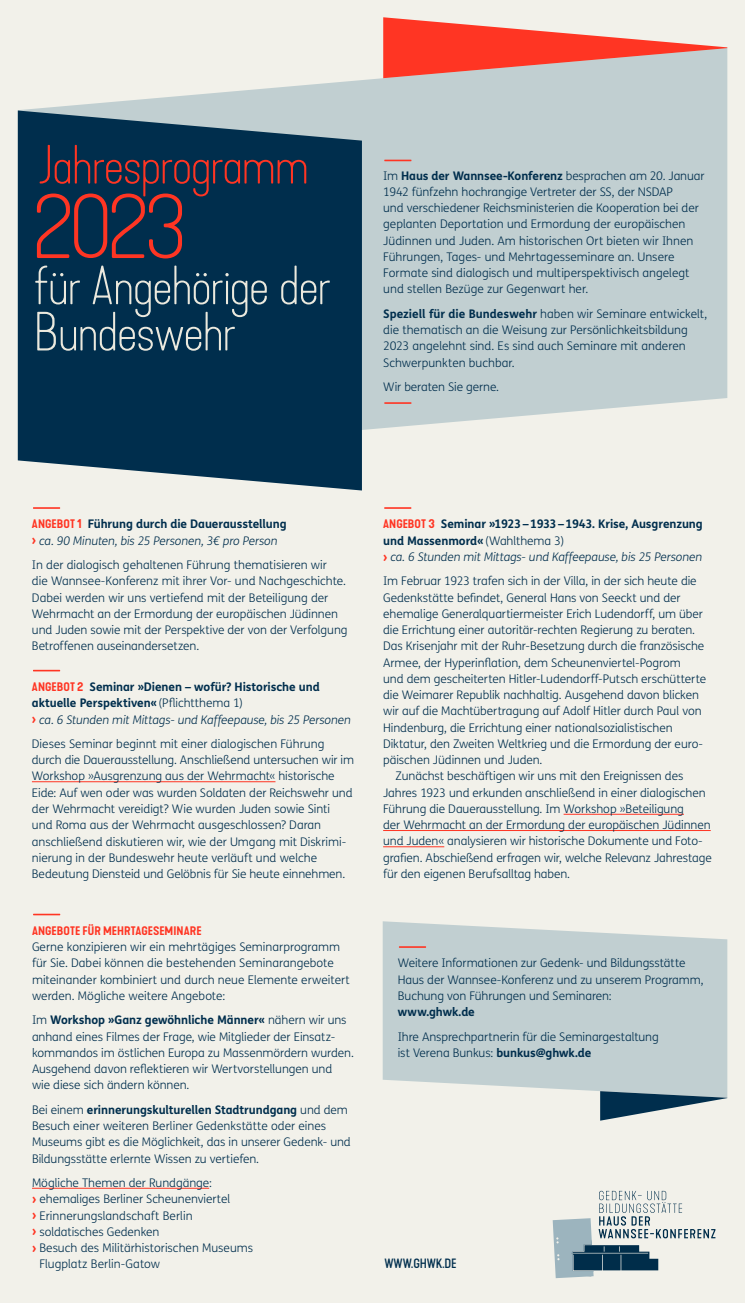
<style>
.page{position:relative;width:745px;height:1303px;background:#fff}
.page>*{position:absolute;margin:0;border:0;box-sizing:border-box;transform-origin:0 0}
.t1{font:100 expanded 91.44px "Kapra Neue";color:#ff3523}
.t2{font:100 expanded 51.5px/46.2px "Kapra Neue";letter-spacing:-.035em;color:#ebe9de}
.t3{font:100 expanded 51.5px "Kapra Neue";letter-spacing:-.035em;color:#ff3523}
.t4{font:800 13.62px "FS Me";color:#ff3523;scale:3.72 1}
.t5{font:500 expanded 12.62px "Kapra Neue";color:#002e4d}
.t6{font:300 11.88px/16.2px "FS Me";letter-spacing:-.005em;color:#002e4d}
.t7{font:700 11.88px/16.2px "FS Me";letter-spacing:-.005em;color:#002e4d}
.t8{font:italic 300 11.88px/16.2px "FS Me";letter-spacing:-.005em;color:#002e4d}
.t9{font:600 expanded 11.56px "Kapra Neue";letter-spacing:.005em;color:#ff3523}
.s1{font-weight:700}
.s2{font-family:"Kapra Neue";font-weight:600;font-style:normal;font-stretch:expanded;font-size:11.56px;color:#ff3523}
.s3{font-family:"Kapra Neue";font-weight:600;font-style:normal;font-stretch:expanded;font-size:12.75px;color:#ff3523}
.s4{font-weight:700;font-style:normal}
.s5{font-weight:700;font-style:normal;font-size:13.75px;color:#ff3523}
.s6{font-family:"Kapra Neue";font-weight:600;font-stretch:expanded;font-size:11.56px;color:#ff3523}
.s7{font-family:"Kapra Neue";font-weight:600;font-stretch:expanded;font-size:12.75px;color:#ff3523}
.s8{font-weight:300}
.s9{font-size:13.75px;color:#ff3523}
.s10{font-weight:300;font-style:italic}
.s11{font-weight:700;font-size:13.75px;color:#ff3523}
</style>
<div class="page">
<div style="left:0;top:0;width:744px;height:1302px;background:#f2f1ea"></div>
<svg style="left:383px;top:17px;width:343px;height:31px"></svg>
<svg style="left:22px;top:48px;width:704px;height:382px;background:#c9cece"></svg>
<hr style="left:32px;top:781px;width:243px;height:1px;background:#ff3523">
<hr style="left:563px;top:813px;width:120px;height:1px;background:#ff3523">
<hr style="left:383px;top:830px;width:327px;height:1px;background:#ff3523">
<hr style="left:383px;top:846px;width:61px;height:1px;background:#ff3523">
<hr style="left:32px;top:1187px;width:177px;height:1px;background:#ff3523">
<svg style="left:18px;top:110px;width:344px;height:380px;background:#113c58"></svg>
<svg style="left:600px;top:1097px;width:126px;height:23px"></svg>
<svg style="left:382px;top:921px;width:344px;height:176px;background:#c4d1d2"></svg>
<svg style="left:552px;top:1190px;width:163px;height:87px"></svg>
<h2 class="t3" style="left:41px;top:134px;width:270px">Jahresprogramm</h2>
<h1 class="t1" style="left:31px;top:171px;width:159px">2023</h1>
<h2 class="t2" style="left:33px;top:264px;width:299px">für Angehörige der<br>Bundeswehr</h2>
<p class="t4" style="left:385px;top:143px;width:8px">_</p>
<p class="t6" style="left:383px;top:167px;width:322px">Im <span class="s1">Haus der Wannsee-Konferenz</span> besprachen am 20. Januar 1942 fünfzehn hochrangige Vertreter der SS, der NSDAP<br>und verschiedener Reichsministerien die Kooperation bei der geplanten Deportation und Ermordung der europäischen Jüdinnen und Juden. Am historischen Ort bieten wir Ihnen Führungen, Tages- und Mehrtagesseminare an. Unsere Formate sind dialogisch und multiperspektivisch angelegt und stellen Bezüge zur Gegenwart her.</p>
<p class="t6" style="left:383px;top:305px;width:325px"><span class="s1">Speziell für die Bundeswehr</span> haben wir Seminare entwickelt, die thematisch an die Weisung zur Persönlichkeitsbildung 2023 angelehnt sind. Es sind auch Seminare mit anderen Schwerpunkten buchbar.</p>
<p class="t6" style="left:383px;top:378px;width:117px">Wir beraten Sie gerne.</p>
<p class="t4" style="left:385px;top:385px;width:8px">_</p>
<p class="t4" style="left:34px;top:490px;width:8px">_</p>
<p class="t8" style="left:32px;top:515px;width:256px"><span class="s2">ANGEBOT</span> <span class="s3">1</span> <span class="s4">Führung durch die Dauerausstellung </span><span class="s5">›</span> ca. 90 Minuten, bis 25 Personen, 3€ pro Person</p>
<p class="t6" style="left:32px;top:556px;width:317px">In der dialogisch gehaltenen Führung thematisieren wir<br>die Wannsee-Konferenz mit ihrer Vor- und Nachgeschichte.<br>Dabei werden wir uns vertiefend mit der Beteiligung der Wehrmacht an der Ermordung der europäischen Jüdinnen und Juden sowie mit der Perspektive der von der Verfolgung Betroffenen auseinandersetzen.</p>
<p class="t4" style="left:34px;top:652px;width:8px">_</p>
<p class="t7" style="left:32px;top:678px;width:320px"><span class="s6">ANGEBOT</span> <span class="s7">2</span> Seminar »Dienen – wofür? Historische und aktuelle Perspektiven« <span class="s8">(Pflichtthema 1)<br></span><span class="s9">›</span> <span class="s10">ca. 6 Stunden mit Mittags- und Kaffeepause, bis 25 Personen</span></p>
<p class="t6" style="left:32px;top:735px;width:323px">Dieses Seminar beginnt mit einer dialogischen Führung durch die Dauerausstellung. Anschließend untersuchen wir im Workshop »Ausgrenzung aus der Wehrmacht« historische Eide: Auf wen oder was wurden Soldaten der Reichswehr und der Wehrmacht vereidigt? Wie wurden Juden sowie Sinti<br>und Roma aus der Wehrmacht ausgeschlossen? Daran anschließend diskutieren wir, wie der Umgang mit Diskrimi&shy;nierung in der Bundeswehr heute verläuft und welche Bedeutung Diensteid und Gelöbnis für Sie heute einnehmen.</p>
<p class="t4" style="left:34px;top:896px;width:8px">_</p>
<p class="t9" style="left:32px;top:923px;width:171px">ANGEBOTE FÜR MEHRTAGESEMINARE</p>
<p class="t6" style="left:32px;top:938px;width:319px">Gerne konzipieren wir ein mehrtägiges Seminarprogramm für Sie. Dabei können die bestehenden Seminarangebote miteinander kombiniert und durch neue Elemente erweitert werden. Mögliche weitere Angebote:</p>
<p class="t6" style="left:32px;top:1011px;width:323px">Im <span class="s1">Workshop »Ganz gewöhnliche Männer«</span> nähern wir uns anhand eines Filmes der Frage, wie Mitglieder der Einsatz&shy;kommandos im östlichen Europa zu Massenmördern wurden.<br>Ausgehend davon reflektieren wir Wertvorstellungen und<br>wie diese sich ändern können.</p>
<p class="t6" style="left:32px;top:1101px;width:320px">Bei einem <span class="s1">erinnerungskulturellen Stadtrundgang</span> und dem Besuch einer weiteren Berliner Gedenkstätte oder eines Museums gibt es die Möglichkeit, das in unserer Gedenk- und Bildungsstätte erlernte Wissen zu vertiefen.</p>
<p class="t6" style="left:32px;top:1174px;width:181px">Mögliche Themen der Rundgänge:</p>
<p class="t6" style="left:32px;top:1190px;width:200px"><span class="s11">›</span> ehemaliges Berliner Scheunenviertel</p>
<p class="t6" style="left:32px;top:1206px;width:162px"><span class="s11">›</span> Erinnerungslandschaft Berlin</p>
<p class="t6" style="left:32px;top:1222px;width:129px"><span class="s11">›</span> soldatisches Gedenken</p>
<p class="t6" style="left:32px;top:1239px;width:222px"><span class="s11">›</span> Besuch des Militärhistorischen Museums</p>
<p class="t6" style="left:39px;top:1255px;width:122px">Flugplatz Berlin-Gatow</p>
<p class="t4" style="left:384px;top:490px;width:8px">_</p>
<p class="t7" style="left:383px;top:515px;width:321px"><span class="s6">ANGEBOT</span> <span class="s7">3</span> Seminar »1923–1933–1943. Krise, Ausgrenzung und Massenmord« <span class="s8">(Wahlthema 3)<br></span><span class="s9">›</span> <span class="s10">ca. 6 Stunden mit Mittags- und Kaffeepause, bis 25 Personen</span></p>
<p class="t6" style="left:383px;top:572px;width:315px">Im Februar 1923 trafen sich in der Villa, in der sich heute die</p>
<p class="t6" style="left:383px;top:589px;width:299px">Gedenkstätte befindet, General Hans von Seeckt und der</p>
<p class="t6" style="left:383px;top:605px;width:321px">ehemalige Generalquartiermeister Erich Ludendorff, um über</p>
<p class="t6" style="left:383px;top:621px;width:313px">die Errichtung einer autoritär-rechten Regierung zu beraten.</p>
<p class="t6" style="left:383px;top:637px;width:322px">Das Krisenjahr mit der Ruhr-Besetzung durch die französische</p>
<p class="t6" style="left:383px;top:654px;width:299px">Armee, der Hyperinflation, dem Scheunenviertel-Pogrom</p>
<p class="t6" style="left:383px;top:670px;width:324px">und dem gescheiterten Hitler-Ludendorff-Putsch erschütterte</p>
<p class="t6" style="left:383px;top:686px;width:317px">die Weimarer Republik nachhaltig. Ausgehend davon blicken</p>
<p class="t6" style="left:383px;top:702px;width:320px">wir auf die Machtübertragung auf Adolf Hitler durch Paul von</p>
<p class="t6" style="left:383px;top:719px;width:291px">Hindenburg, die Errichtung einer nationalsozialistischen</p>
<p class="t6" style="left:383px;top:735px;width:321px">Diktatur, den Zweiten Weltkrieg und die Ermordung der euro-</p>
<p class="t6" style="left:383px;top:751px;width:161px">päischen Jüdinnen und Juden.</p>
<p class="t6" style="left:395px;top:767px;width:289px">Zunächst beschäftigen wir uns mit den Ereignissen des</p>
<p class="t6" style="left:383px;top:784px;width:324px">Jahres 1923 und erkunden anschließend in einer dialogischen</p>
<p class="t6" style="left:383px;top:800px;width:302px">Führung die Dauerausstellung. Im Workshop »Beteiligung</p>
<p class="t6" style="left:383px;top:816px;width:329px">der Wehrmacht an der Ermordung der europäischen Jüdinnen</p>
<p class="t6" style="left:383px;top:832px;width:321px">und Juden« analysieren wir historische Dokumente und Foto-</p>
<p class="t6" style="left:383px;top:849px;width:330px">grafien. Abschießend erfragen wir, welche Relevanz Jahrestage</p>
<p class="t6" style="left:383px;top:865px;width:188px">für den eigenen Berufsalltag haben.</p>
<p class="t4" style="left:399px;top:929px;width:8px">_</p>
<p class="t6" style="left:397px;top:954px;width:307px">Weitere Informationen zur Gedenk- und Bildungsstätte<br>Haus der Wannsee-Konferenz und zu unserem Programm,<br>Buchung von Führungen und Seminaren:</p>
<p class="t7" style="left:397px;top:1003px;width:78px">www.ghwk.de</p>
<p class="t6" style="left:397px;top:1027px;width:262px">Ihre Ansprechpartnerin für die Seminargestaltung ist Verena Bunkus: <span class="s1">bunkus@ghwk.de</span></p>
<p class="t5" style="left:384px;top:1255px;width:74px">WWW.GHWK.DE</p>
</div>
